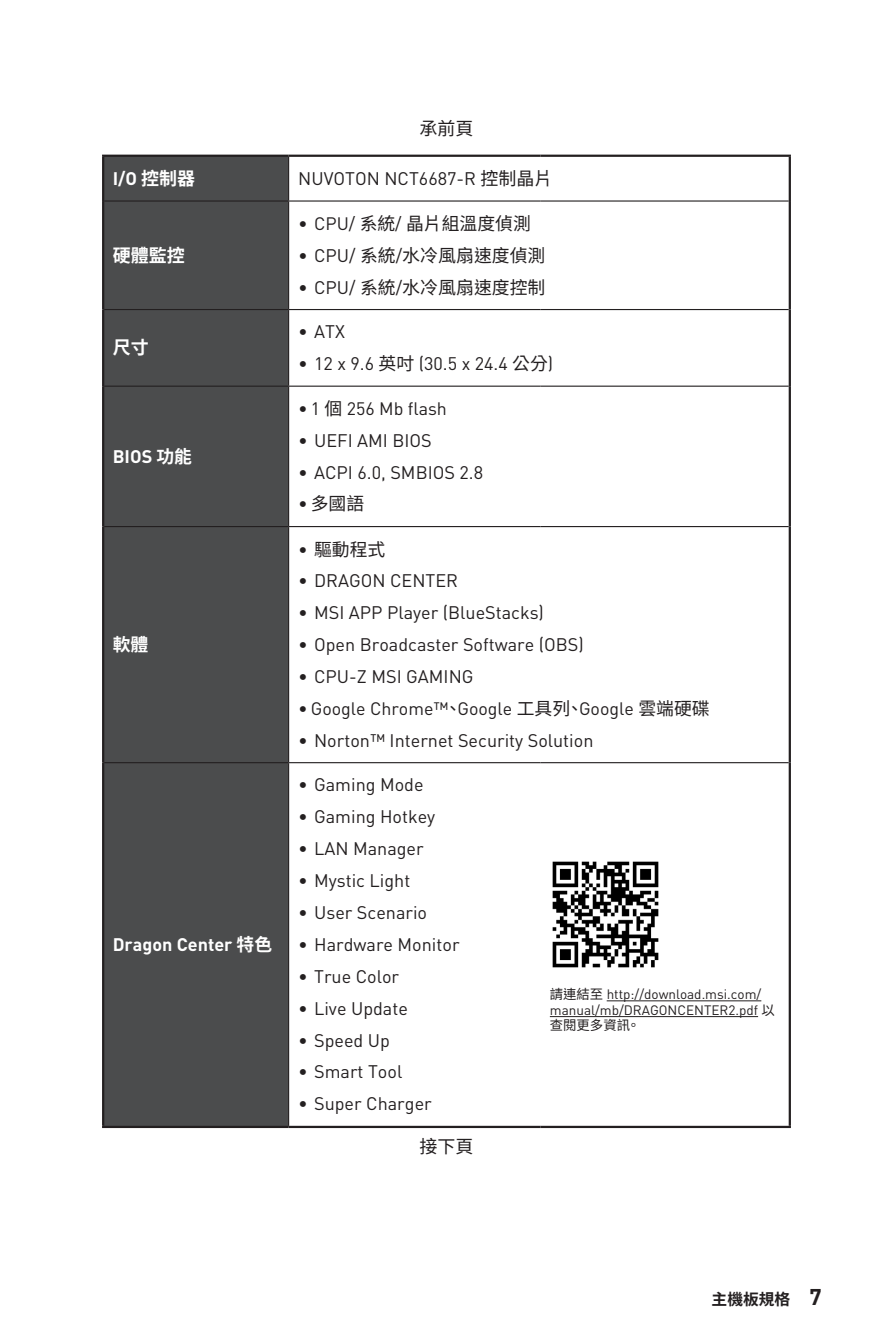
<style>
.page{position:relative;width:893px;height:1340px;background:#fff}
.page>*{position:absolute;margin:0;border:0;box-sizing:border-box;transform-origin:0 0}
.t1{font:18px/31.9px "MSI Din Pro Noto CJK";color:#231f20}
.t2{font:700 18px "MSI Din Pro Noto CJK";color:#fff}
.t3{font:17.78px "MSI Din Pro Noto CJK";color:#231f20}
.t4{font:700 17.78px "MSI Din Pro Noto CJK";color:#fff}
.t5{font:700 15.75px "MSI Din Pro Noto CJK";color:#231f20}
.t6{font:13.5px/15.8px "MSI Din Pro Noto CJK";color:#231f20}
.t7{font:13.28px "MSI Din Pro Noto CJK";color:#231f20}
.s1{font-size:17.78px}
.s2{font-weight:700}
.s3{font-size:13.28px}
.s4{font-size:22.5px}
</style>
<div class="page">
<div style="left:104px;top:157px;width:184px;height:968px;background:#4b4c4d"></div>
<hr style="left:289px;top:200px;width:251px;height:1px;background:#231f20">
<hr style="left:540px;top:200px;width:249px;height:1px;background:#231f20">
<hr style="left:289px;top:309px;width:251px;height:1px;background:#231f20">
<hr style="left:540px;top:309px;width:249px;height:1px;background:#231f20">
<hr style="left:289px;top:385px;width:251px;height:2px;background:#231f20">
<hr style="left:540px;top:385px;width:249px;height:2px;background:#231f20">
<hr style="left:289px;top:526px;width:251px;height:1px;background:#231f20">
<hr style="left:540px;top:526px;width:249px;height:1px;background:#231f20">
<hr style="left:789px;top:157px;width:2px;height:44px;background:#231f20">
<hr style="left:789px;top:201px;width:2px;height:108px;background:#231f20">
<hr style="left:789px;top:309px;width:2px;height:77px;background:#231f20">
<hr style="left:789px;top:386px;width:2px;height:140px;background:#231f20">
<hr style="left:789px;top:526px;width:2px;height:236px;background:#231f20">
<hr style="left:789px;top:762px;width:2px;height:363px;background:#231f20">
<hr style="left:102px;top:1125px;width:187px;height:3px;background:#231f20">
<hr style="left:289px;top:1125px;width:251px;height:3px;background:#231f20">
<hr style="left:540px;top:1125px;width:251px;height:3px;background:#231f20">
<hr style="left:102px;top:157px;width:2px;height:44px;background:#231f20">
<hr style="left:102px;top:386px;width:2px;height:140px;background:#231f20">
<hr style="left:288px;top:157px;width:1px;height:43px;background:#231f20">
<hr style="left:288px;top:387px;width:1px;height:139px;background:#231f20">
<hr style="left:102px;top:155px;width:187px;height:2px;background:#231f20">
<hr style="left:289px;top:155px;width:251px;height:2px;background:#231f20">
<hr style="left:540px;top:155px;width:251px;height:2px;background:#231f20">
<hr style="left:289px;top:762px;width:251px;height:1px;background:#231f20">
<hr style="left:540px;top:762px;width:249px;height:1px;background:#231f20">
<hr style="left:104px;top:526px;width:185px;height:1px;background:#231f20">
<hr style="left:288px;top:527px;width:1px;height:235px;background:#231f20">
<hr style="left:104px;top:762px;width:185px;height:1px;background:#231f20">
<hr style="left:102px;top:526px;width:2px;height:236px;background:#231f20">
<hr style="left:102px;top:762px;width:2px;height:363px;background:#231f20">
<hr style="left:104px;top:200px;width:185px;height:1px;background:#231f20">
<hr style="left:288px;top:201px;width:1px;height:108px;background:#231f20">
<hr style="left:104px;top:309px;width:185px;height:1px;background:#231f20">
<hr style="left:288px;top:310px;width:1px;height:75px;background:#231f20">
<hr style="left:104px;top:385px;width:185px;height:2px;background:#231f20">
<hr style="left:288px;top:763px;width:1px;height:362px;background:#231f20">
<hr style="left:102px;top:201px;width:2px;height:108px;background:#231f20">
<hr style="left:102px;top:309px;width:2px;height:77px;background:#231f20">
<hr style="left:607px;top:1000px;width:154px;height:1px;background:#231f20">
<hr style="left:550px;top:1016px;width:208px;height:1px;background:#231f20">
<img style="left:552px;top:861px;width:107px;height:107px">
<p class="t1" style="left:419px;top:113px;width:55px">承前頁</p>
<p class="t2" style="left:113px;top:168px;width:84px">I/O 控制器</p>
<p class="t1" style="left:298px;top:163px;width:256px">NUVOTON NCT6687-R 控制晶片</p>
<p class="t2" style="left:113px;top:245px;width:73px">硬體監控</p>
<p class="t2" style="left:113px;top:337px;width:37px">尺寸</p>
<p class="t2" style="left:113px;top:446px;width:81px">BIOS <span class="s1">功能</span></p>
<p class="t4" style="left:113px;top:634px;width:37px">軟體</p>
<p class="t2" style="left:113px;top:934px;width:161px">Dragon Center <span class="s1">特色</span></p>
<p class="t3" style="left:298px;top:213px;width:234px"><span class="s2">∙</span> CPU/ 系統/ 晶片組溫度偵測</p>
<p class="t1" style="left:298px;top:239px;width:249px"><span class="s2">∙</span> CPU/ <span class="s1">系統</span>/水冷風扇<span class="s1">速度偵測</span><span class="s2">∙</span> CPU/ <span class="s1">系統</span>/水冷風扇<span class="s1">速度控制</span></p>
<p class="t1" style="left:298px;top:316px;width:257px"><span class="s2">∙</span> ATX<br><span class="s2">∙</span> 12 x 9.6 <span class="s1">英吋</span> (30.5 x 24.4 <span class="s1">公分</span>)</p>
<p class="t3" style="left:298px;top:398px;width:150px"><span class="s2">∙</span> 1 個 256 Mb flash</p>
<p class="t1" style="left:298px;top:424px;width:186px"><span class="s2">∙</span> UEFI AMI BIOS<br><span class="s2">∙</span> ACPI 6.0, SMBIOS 2.8</p>
<p class="t3" style="left:298px;top:494px;width:68px"><span class="s2">∙</span> 多國語</p>
<p class="t3" style="left:298px;top:539px;width:89px"><span class="s2">∙</span> 驅動程式</p>
<p class="t1" style="left:298px;top:565px;width:287px"><span class="s2">∙</span> DRAGON CENTER<br><span class="s2">∙</span> MSI APP Player (BlueStacks)<br><span class="s2">∙</span> Open Broadcaster Software (OBS) <span class="s2">∙</span> CPU-Z MSI GAMING</p>
<p class="t3" style="left:298px;top:698px;width:413px"><span class="s2">∙</span> Google Chrome™、Google 工具列、Google 雲端硬碟</p>
<p class="t1" style="left:298px;top:724px;width:297px"><span class="s2">∙</span> Norton™ Internet Security Solution</p>
<p class="t1" style="left:298px;top:769px;width:163px"><span class="s2">∙</span> Gaming Mode<br><span class="s2">∙</span> Gaming Hotkey<br><span class="s2">∙</span> LAN Manager<br><span class="s2">∙</span> Mystic Light<br><span class="s2">∙</span> User Scenario<br><span class="s2">∙</span> Hardware Monitor <span class="s2">∙</span> True Color<br><span class="s2">∙</span> Live Update<br><span class="s2">∙</span> Speed Up<br><span class="s2">∙</span> Smart Tool<br><span class="s2">∙</span> Super Charger</p>
<p class="t1" style="left:419px;top:1130px;width:55px">接下頁</p>
<p class="t6" style="left:550px;top:986px;width:226px"><span class="s3">請連結至</span> http://download.msi.com/ manual/mb/DRAGONCENTER2.pdf <span class="s3">以</span></p>
<p class="t7" style="left:550px;top:1017px;width:92px">查閱更多資訊。</p>
<p class="t5" style="left:712px;top:1289px;width:112px">主機板規格 <span class="s4">7</span></p>
</div>
